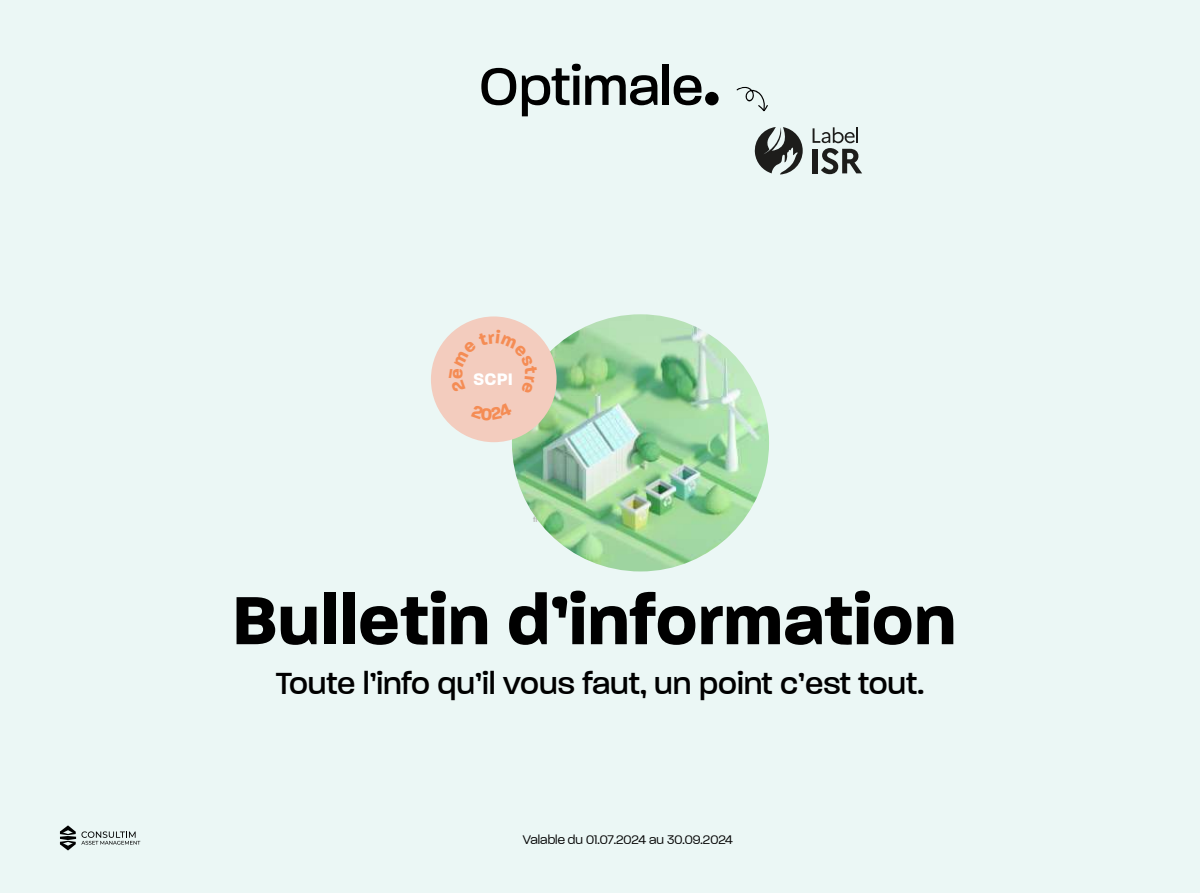
<style>
.page{position:relative;width:1200px;height:893px;background:#ebf7f5}
.page>*{position:absolute;margin:0;border:0;box-sizing:border-box;transform-origin:0 0}
.t1{font:700 73.5px "Paralucent";color:#000}
.t2{font:500 33px "Paralucent";color:#000}
.t3{font:700 18px "Paralucent";color:#fff}
.t4{font:300 13.5px "Paralucent";color:#000}
</style>
<div class="page">
<img style="left:512px;top:314px;width:257px;height:257px;border-radius:129px">
<div style="left:431px;top:316px;width:126px;height:126px;background:#f3ccbe;border-radius:50%"></div>
<svg style="left:736px;top:85px;width:32px;height:26px"></svg>
<svg style="left:481px;top:68px;width:35px;height:37px"></svg>
<svg style="left:522px;top:64px;width:135px;height:52px;background:#a1a9a7"></svg>
<div style="left:663px;top:64px;width:6px;height:41px;background:#000"></div>
<svg style="left:674px;top:75px;width:28px;height:30px"></svg>
<div style="left:705px;top:92px;width:14px;height:13px;background:#000;border-radius:50%"></div>
<svg style="left:60px;top:825px;width:80px;height:25px;background:#bdc7c5"></svg>
<svg style="left:753px;top:127px;width:50px;height:47px;background:#7d8280"></svg>
<svg style="left:813px;top:127px;width:49px;height:47px;background:#9ba3a1"></svg>
<svg style="left:449px;top:330px;width:88px;height:5px"></svg>
<p class="t3" style="left:473px;top:369px;width:42px">SCPI</p>
<h1 class="t1" style="left:232px;top:577px;width:726px">Bulletin d’information</h1>
<p class="t2" style="left:276px;top:664px;width:650px">Toute l’info qu’il vous faut, un point c’est tout.</p>
<p class="t4" style="left:523px;top:831px;width:212px">Valable du 01.07.2024 au 30.09.2024</p>
</div>
